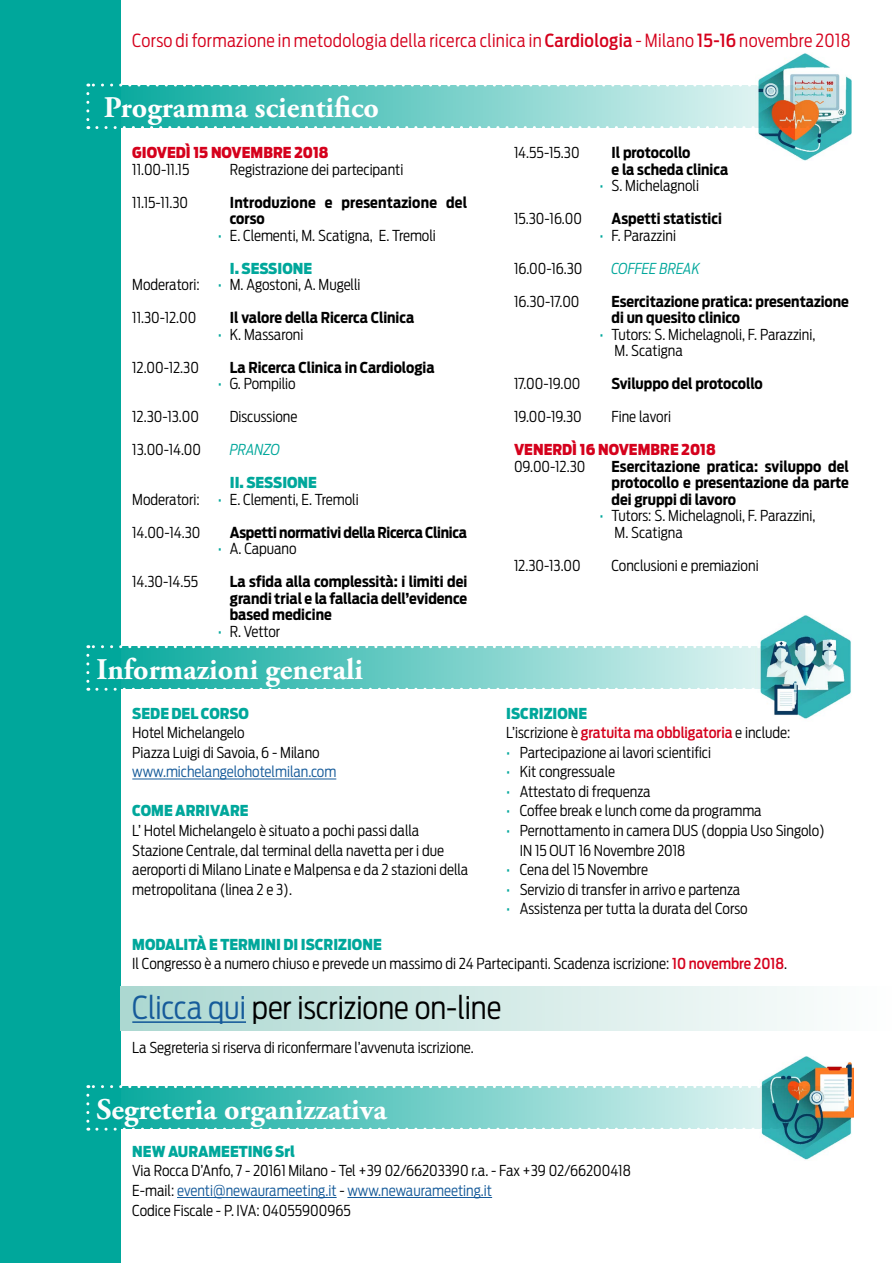
<style>
.page{position:relative;width:893px;height:1263px;background:#fff}
.page>*{position:absolute;margin:0;border:0;box-sizing:border-box;transform-origin:0 0}
.t1{font:300 31.5px "Ford Antenna Cond";color:#000}
.t2{font:700 30px "Adobe Garamond Pro";color:#fff}
.t3{font:300 18px "Ford Antenna Cond";letter-spacing:.02em;color:#d5011c}
.t4{font:300 15px/19.5px "Ford Antenna Cond";color:#000}
.t5{font:700 15px/16.5px "Ford Antenna Cond";color:#000}
.t6{font:900 15px "Ford Antenna Cond";color:#d5011c}
.t7{font:900 15px "Ford Antenna Cond";color:#00a79b}
.t8{font:700 15px "Ford Antenna Cond";letter-spacing:-.02em;color:#000}
.t9{font:300 15px "Ford Antenna Cond";color:#165b9a}
.t10{font:italic 300 15px "Ford Antenna Cond";color:#00a79b}
.s1{font-weight:500}
.s2{color:#00a79b}
.s3{font-weight:900;color:#00a79b}
.s4{font-weight:500;color:#d5011c}
.s5{color:#165b9a}
</style>
<div class="page">
<div style="left:0;top:0;width:120px;height:1263px;background:#00a79b"></div>
<div style="left:120px;top:986px;width:772px;height:44px;background:linear-gradient(to right,#abd7d0,#fefefe)"></div>
<svg style="left:88px;top:87px;width:667px;height:41px;background:#6fccc6"></svg>
<svg style="left:86px;top:94px;width:3px;height:35px"></svg>
<svg style="left:97px;top:126px;width:658px;height:3px"></svg>
<svg style="left:88px;top:84px;width:667px;height:3px"></svg>
<hr style="left:132px;top:779px;width:204px;height:1px;background:#165b9a">
<svg style="left:88px;top:648px;width:668px;height:41px;background:#6eccc5"></svg>
<svg style="left:86px;top:655px;width:3px;height:36px"></svg>
<svg style="left:97px;top:688px;width:659px;height:3px"></svg>
<svg style="left:88px;top:645px;width:668px;height:3px"></svg>
<svg style="left:88px;top:1088px;width:671px;height:41px;background:#6fccc6"></svg>
<svg style="left:86px;top:1095px;width:3px;height:36px"></svg>
<svg style="left:97px;top:1128px;width:662px;height:3px"></svg>
<svg style="left:88px;top:1085px;width:670px;height:3px"></svg>
<hr style="left:177px;top:1197px;width:160px;height:1px;background:#165b9a">
<hr style="left:347px;top:1197px;width:145px;height:1px;background:#165b9a">
<hr style="left:132px;top:1021px;width:114px;height:2px;background:#165b9a">
<img style="left:755px;top:53px;width:96px;height:107px">
<img style="left:756px;top:615px;width:95px;height:104px">
<img style="left:759px;top:1056px;width:95px;height:104px">
<p class="t3" style="left:132px;top:25px;width:720px">Corso di formazione in metodologia della ricerca clinica in <span class="s1">Cardiologia</span> - Milano <span class="s1">15-16</span> novembre 2018</p>
<h2 class="t2" style="left:104px;top:90px;width:277px">Programma scientifico</h2>
<p class="t6" style="left:132px;top:139px;width:198px">GIOVEDÌ 15 NOVEMBRE 2018</p>
<p class="t4" style="left:132px;top:158px;width:59px">11.00-11.15</p>
<p class="t4" style="left:230px;top:158px;width:175px">Registrazione dei partecipanti</p>
<p class="t4" style="left:132px;top:191px;width:57px">11.15-11.30</p>
<p class="t5" style="left:230px;top:192px;width:239px">Introduzione e presentazione del corso</p>
<p class="t4" style="left:218px;top:224px;width:220px"><span class="s2">•</span> E. Clementi, M. Scatigna, E. Tremoli</p>
<p class="t4" style="left:132px;top:258px;width:230px;line-height:16.5px;text-indent:98px"><span class="s3">I. SESSIONE<br></span>Moderatori: <span class="s2">•</span> M. Agostoni, A. Mugelli</p>
<p class="t4" style="left:132px;top:306px;width:65px">11.30-12.00</p>
<p class="t5" style="left:230px;top:308px;width:186px">Il valore della Ricerca Clinica</p>
<p class="t4" style="left:218px;top:323px;width:87px"><span class="s2">•</span> K. Massaroni</p>
<p class="t4" style="left:132px;top:356px;width:68px">12.00-12.30</p>
<p class="t5" style="left:230px;top:357px;width:206px">La Ricerca Clinica in Cardiologia</p>
<p class="t4" style="left:218px;top:372px;width:79px"><span class="s2">•</span> G. Pompilio</p>
<p class="t4" style="left:132px;top:405px;width:68px">12.30-13.00</p>
<p class="t4" style="left:230px;top:405px;width:69px">Discussione</p>
<p class="t4" style="left:132px;top:438px;width:70px">13.00-14.00</p>
<p class="t10" style="left:230px;top:437px;width:51px">PRANZO</p>
<p class="t4" style="left:132px;top:473px;width:228px;line-height:16.5px;text-indent:98px"><span class="s3">II. SESSIONE<br></span>Moderatori: <span class="s2">•</span> E. Clementi, E. Tremoli</p>
<p class="t4" style="left:132px;top:521px;width:70px">14.00-14.30</p>
<p class="t8" style="left:230px;top:519px;width:239px">Aspetti normativi della Ricerca Clinica</p>
<p class="t4" style="left:218px;top:537px;width:80px"><span class="s2">•</span> A. Capuano</p>
<p class="t4" style="left:132px;top:570px;width:67px">14.30-14.55</p>
<p class="t5" style="left:230px;top:572px;width:239px;text-align:justify">La sfida alla complessità: i limiti dei grandi trial e la fallacia dell’evidence based medicine</p>
<p class="t4" style="left:218px;top:620px;width:64px"><span class="s2">•</span> R. Vettor</p>
<h2 class="t2" style="left:97px;top:652px;width:268px">Informazioni generali</h2>
<p class="t7" style="left:132px;top:699px;width:118px">SEDE DEL CORSO</p>
<p class="t4" style="left:132px;top:721px;width:189px">Hotel Michelangelo<br>Piazza Luigi di Savoia, 6 - Milano</p>
<p class="t9" style="left:132px;top:759px;width:205px">www.michelangelohotelmilan.com</p>
<p class="t7" style="left:132px;top:797px;width:118px">COME ARRIVARE</p>
<p class="t4" style="left:132px;top:819px;width:338px">L’ Hotel Michelangelo è situato a pochi passi dalla Stazione Centrale, dal terminal della navetta per i due aeroporti di Milano Linate e Malpensa e da 2 stazioni della metropolitana (linea 2 e 3).</p>
<p class="t4" style="left:514px;top:141px;width:67px">14.55-15.30</p>
<p class="t5" style="left:611px;top:143px;width:118px">Il protocollo<br>e la scheda clinica</p>
<p class="t4" style="left:599px;top:174px;width:101px"><span class="s2">•</span> S. Michelagnoli</p>
<p class="t4" style="left:514px;top:207px;width:69px">15.30-16.00</p>
<p class="t5" style="left:611px;top:209px;width:112px">Aspetti statistici</p>
<p class="t4" style="left:599px;top:224px;width:78px"><span class="s2">•</span> F. Parazzini</p>
<p class="t4" style="left:514px;top:257px;width:70px">16.00-16.30</p>
<p class="t10" style="left:611px;top:256px;width:90px">COFFEE BREAK</p>
<p class="t4" style="left:514px;top:290px;width:67px">16.30-17.00</p>
<p class="t5" style="left:611px;top:291px;width:239px">Esercitazione pratica: presentazione di un quesito clinico</p>
<p class="t4" style="left:614px;top:324px;width:202px;line-height:16.5px;text-indent:-15px"><span class="s2">•</span> Tutors: S. Michelagnoli, F. Parazzini,<br>M. Scatigna</p>
<p class="t4" style="left:514px;top:372px;width:68px">17.00-19.00</p>
<p class="t5" style="left:611px;top:374px;width:153px">Sviluppo del protocollo</p>
<p class="t4" style="left:514px;top:405px;width:69px">19.00-19.30</p>
<p class="t4" style="left:611px;top:405px;width:61px">Fine lavori</p>
<p class="t6" style="left:514px;top:436px;width:203px">VENERDÌ 16 NOVEMBRE 2018</p>
<p class="t4" style="left:514px;top:455px;width:73px">09.00-12.30</p>
<p class="t5" style="left:611px;top:456px;width:239px;text-align:justify">Esercitazione pratica: sviluppo del protocollo e presentazione da parte dei gruppi di lavoro</p>
<p class="t4" style="left:614px;top:506px;width:202px;line-height:16.5px;text-indent:-15px"><span class="s2">•</span> Tutors: S. Michelagnoli, F. Parazzini,<br>M. Scatigna</p>
<p class="t4" style="left:514px;top:554px;width:68px">12.30-13.00</p>
<p class="t4" style="left:611px;top:554px;width:149px">Conclusioni e premiazioni</p>
<p class="t4" style="left:506px;top:702px;width:286px"><span class="s3">ISCRIZIONE<br></span>L’iscrizione è <span class="s4">gratuita ma obbligatoria</span> e include:</p>
<p class="t4" style="left:506px;top:741px;width:206px"><span class="s2">•</span> Partecipazione ai lavori scientifici</p>
<p class="t4" style="left:506px;top:760px;width:110px"><span class="s2">•</span> Kit congressuale</p>
<p class="t4" style="left:506px;top:780px;width:146px"><span class="s2">•</span> Attestato di frequenza</p>
<p class="t4" style="left:506px;top:799px;width:257px"><span class="s2">•</span> Coffee break e lunch come da programma</p>
<p class="t4" style="left:520px;top:819px;width:307px;text-indent:-14px"><span class="s2">•</span> Pernottamento in camera DUS (doppia Uso Singolo)<br>IN 15 OUT 16 Novembre 2018</p>
<p class="t4" style="left:506px;top:858px;width:143px"><span class="s2">•</span> Cena del 15 Novembre</p>
<p class="t4" style="left:506px;top:877px;width:236px"><span class="s2">•</span> Servizio di transfer in arrivo e partenza</p>
<p class="t4" style="left:506px;top:897px;width:243px"><span class="s2">•</span> Assistenza per tutta la durata del Corso</p>
<p class="t4" style="left:132px;top:933px;width:656px"><span class="s3">MODALITÀ E TERMINI DI ISCRIZIONE<br></span>Il Congresso è a numero chiuso e prevede un massimo di 24 Partecipanti. Scadenza iscrizione: <span class="s4">10 novembre 2018</span>.</p>
<h1 class="t1" style="left:132px;top:981px;width:371px"><span class="s5">Clicca qui</span> per iscrizione on-line</h1>
<p class="t4" style="left:132px;top:1036px;width:343px">La Segreteria si riserva di riconfermare l’avvenuta iscrizione.</p>
<h2 class="t2" style="left:97px;top:1092px;width:292px">Segreteria organizzativa</h2>
<p class="t7" style="left:132px;top:1137px;width:164px">NEW AURAMEETING Srl</p>
<p class="t4" style="left:132px;top:1159px;width:500px">Via Rocca D’Anfo, 7 - 20161 Milano - Tel +39 02/66203390 r.a. - Fax +39 02/66200418<br>E-mail: <span class="s5">eventi@newaurameeting.it</span> - <span class="s5">www.newaurameeting.it<br></span>Codice Fiscale - P. IVA: 04055900965</p>
</div>
